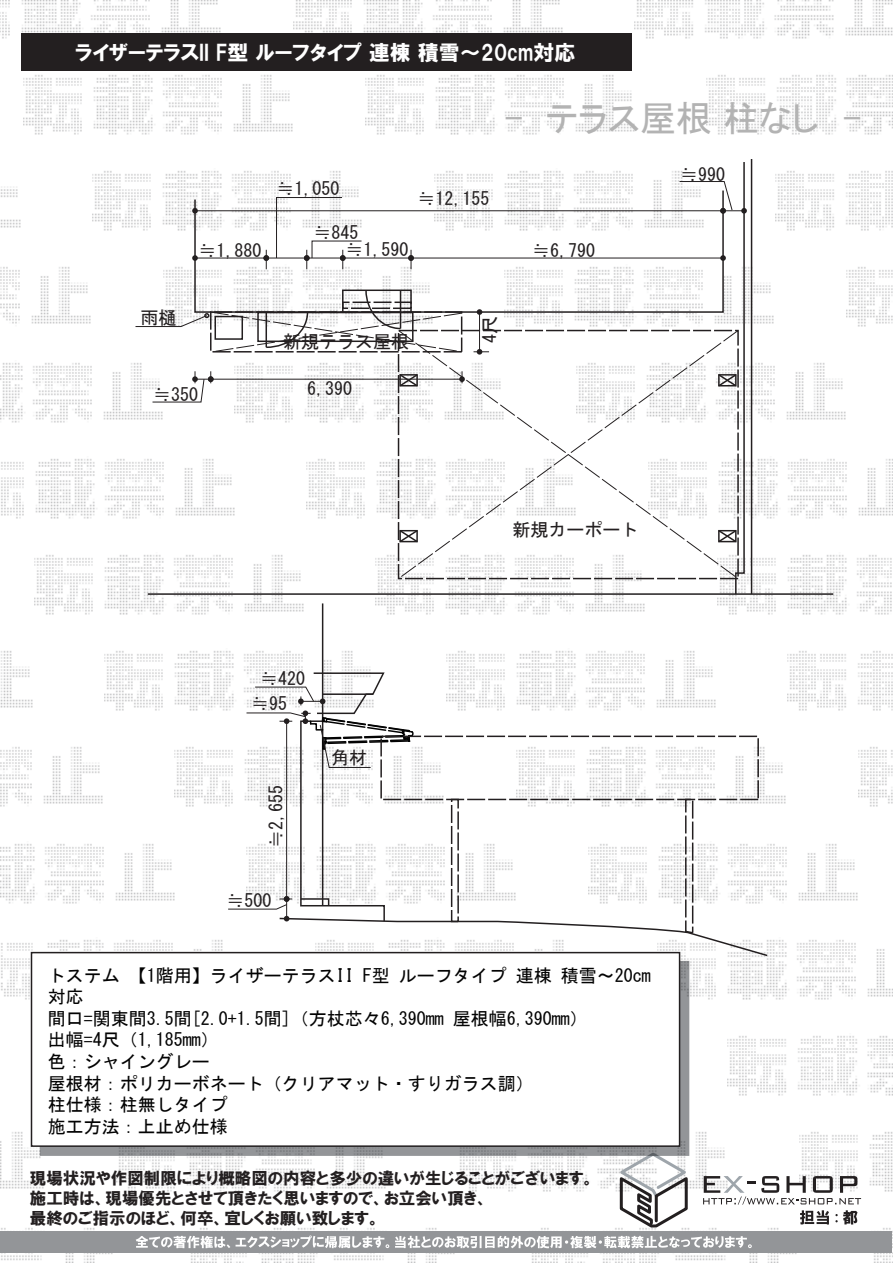
<style>
.page{position:relative;width:893px;height:1263px;background:#fff}
.page>*{position:absolute;margin:0;border:0;box-sizing:border-box;transform-origin:0 0}
.t1{font:36px "MS P Gothic";color:#b3b3b3}
.t2{font:21px "HGP Soei Kakugothic UB";color:#fff}
.t3{font:18px/21.6px "MS Gothic";color:#030303}
.t4{font:18px/17px "MS Gothic";color:#231f20}
.t5{font:16.5px/19.8px "HGP Soei Kakugothic UB";color:#231f20}
</style>
<div class="page">
<img style="left:0;top:0;width:222px;height:39px">
<img style="left:293px;top:0;width:270px;height:34px">
<img style="left:635px;top:0;width:258px;height:39px">
<img style="left:24px;top:75px;width:269px;height:60px">
<img style="left:365px;top:75px;width:270px;height:60px">
<img style="left:707px;top:75px;width:186px;height:60px">
<img style="left:93px;top:171px;width:265px;height:60px">
<img style="left:0;top:186px;width:21px;height:42px">
<img style="left:434px;top:171px;width:245px;height:17px">
<img style="left:776px;top:171px;width:117px;height:60px">
<img style="left:163px;top:267px;width:31px;height:22px">
<img style="left:0;top:267px;width:91px;height:57px">
<img style="left:505px;top:264px;width:269px;height:63px">
<img style="left:846px;top:267px;width:47px;height:60px">
<img style="left:0;top:363px;width:163px;height:60px">
<img style="left:235px;top:363px;width:162px;height:60px">
<img style="left:747px;top:360px;width:99px;height:63px">
<img style="left:1px;top:459px;width:234px;height:60px">
<img style="left:307px;top:459px;width:90px;height:60px">
<img style="left:747px;top:457px;width:146px;height:63px">
<img style="left:34px;top:555px;width:267px;height:60px">
<img style="left:376px;top:555px;width:266px;height:47px">
<img style="left:717px;top:553px;width:175px;height:62px">
<img style="left:105px;top:651px;width:122px;height:60px">
<img style="left:0;top:651px;width:33px;height:57px">
<img style="left:788px;top:651px;width:105px;height:60px">
<img style="left:0;top:747px;width:103px;height:60px">
<img style="left:175px;top:747px;width:52px;height:60px">
<img style="left:858px;top:747px;width:35px;height:60px">
<img style="left:769px;top:762px;width:17px;height:42px">
<img style="left:0;top:844px;width:175px;height:60px">
<img style="left:770px;top:844px;width:88px;height:57px">
<img style="left:1px;top:940px;width:226px;height:60px">
<img style="left:680px;top:940px;width:213px;height:60px">
<img style="left:728px;top:1036px;width:165px;height:60px">
<img style="left:0;top:1129px;width:44px;height:60px">
<img style="left:116px;top:1156px;width:270px;height:36px">
<img style="left:800px;top:1132px;width:93px;height:60px">
<img style="left:458px;top:1129px;width:267px;height:63px">
<img style="left:1px;top:1228px;width:112px;height:35px">
<img style="left:191px;top:1228px;width:264px;height:35px">
<img style="left:874px;top:1228px;width:19px;height:35px">
<img style="left:532px;top:1228px;width:265px;height:35px">
<svg style="left:194px;top:189px;width:485px;height:125px"></svg>
<hr style="left:148px;top:593px;width:685px;height:2px;background:#231f20">
<hr style="left:751px;top:159px;width:1px;height:435px;background:#231f20">
<svg style="left:397px;top:329px;width:282px;height:251px"></svg>
<svg style="left:398px;top:529px;width:21px;height:15px"></svg>
<svg style="left:398px;top:373px;width:21px;height:15px"></svg>
<hr style="left:195px;top:210px;width:528px;height:1px;background:#231f20">
<svg style="left:192px;top:208px;width:6px;height:6px"></svg>
<hr style="left:195px;top:258px;width:71px;height:1px;background:#231f20">
<svg style="left:192px;top:255px;width:6px;height:6px"></svg>
<hr style="left:266px;top:258px;width:41px;height:1px;background:#231f20">
<hr style="left:343px;top:258px;width:68px;height:1px;background:#231f20">
<hr style="left:411px;top:258px;width:312px;height:1px;background:#231f20">
<svg style="left:408px;top:250px;width:6px;height:19px"></svg>
<svg style="left:263px;top:250px;width:6px;height:19px"></svg>
<svg style="left:276px;top:197px;width:86px;height:72px"></svg>
<hr style="left:211px;top:379px;width:251px;height:1px;background:#231f20">
<svg style="left:459px;top:371px;width:6px;height:12px"></svg>
<svg style="left:152px;top:371px;width:62px;height:32px"></svg>
<svg style="left:679px;top:162px;width:68px;height:434px"></svg>
<hr style="left:479px;top:312px;width:1px;height:40px;background:#231f20">
<svg style="left:477px;top:309px;width:5px;height:6px"></svg>
<svg style="left:473px;top:349px;width:16px;height:6px"></svg>
<svg style="left:227px;top:602px;width:542px;height:355px"></svg>
<svg style="left:135px;top:289px;width:327px;height:64px"></svg>
<svg style="left:616px;top:1151px;width:74px;height:78px"></svg>
<svg style="left:43px;top:964px;width:643px;height:189px;background:#8d8f92"></svg>
<div style="left:40px;top:961px;width:649px;height:195px;border:2px solid #939598"></div>
<div style="left:32px;top:953px;width:648px;height:193px;background:#fff"></div>
<div style="left:31px;top:952px;width:649px;height:195px;border:2px solid #231f20"></div>
<div style="left:21px;top:34px;width:611px;height:37px;background:#231f20"></div>
<div style="left:0;top:1231px;width:892px;height:22px;background:#939598"></div>
<svg style="left:136px;top:1236px;width:94px;height:12px"></svg>
<svg style="left:236px;top:1235px;width:153px;height:13px"></svg>
<svg style="left:395px;top:1236px;width:357px;height:12px"></svg>
<svg style="left:703px;top:1176px;width:158px;height:48px"></svg>
<p class="t2" style="left:75px;top:42px;width:502px">ライザーテラスII F型 ルーフタイプ 連棟 積雪～20cm対応</p>
<p class="t4" style="left:199px;top:242px;width:64px">≒1,880</p>
<p class="t4" style="left:276px;top:180px;width:64px">≒1,050</p>
<p class="t4" style="left:346px;top:224px;width:64px;text-indent:-32px">≒845 ≒1,590</p>
<p class="t4" style="left:418px;top:190px;width:73px">≒12,155</p>
<h1 class="t1" style="left:505px;top:100px;width:358px">-　テラス屋根 柱なし　-</h1>
<p class="t4" style="left:532px;top:242px;width:64px">≒6,790</p>
<p class="t4" style="left:680px;top:166px;width:46px">≒990</p>
<p class="t4" style="left:141px;top:309px;width:37px">雨樋</p>
<p class="t4" style="left:283px;top:333px;width:127px">新規テラス屋根</p>
<p class="t4" style="left:153px;top:386px;width:46px">≒350</p>
<p class="t4" style="left:307px;top:380px;width:46px">6,390</p>
<p class="t4" style="left:481px;top:343px;width:28px;rotate:-90deg">4尺</p>
<p class="t4" style="left:513px;top:521px;width:127px">新規カーポート</p>
<p class="t4" style="left:260px;top:670px;width:46px">≒420</p>
<p class="t4" style="left:251px;top:695px;width:37px">≒95</p>
<p class="t4" style="left:268px;top:848px;width:64px;rotate:-90deg">≒2,655</p>
<p class="t4" style="left:227px;top:892px;width:46px">≒500</p>
<p class="t4" style="left:331px;top:749px;width:37px">角材</p>
<p class="t3" style="left:48px;top:964px;width:604px">トステム 【1階用】ライザーテラスII F型 ルーフタイプ 連棟 積雪～20cm対応<br>間口=関東間3.5間[2.0+1.5間]（方杖芯々6,390mm 屋根幅6,390mm）<br>出幅=4尺（1,185mm）<br>色：シャイングレー<br>屋根材：ポリカーボネート（クリアマット・すりガラス調）<br>柱仕様：柱無しタイプ<br>施工方法：上止め仕様</p>
<p class="t5" style="left:30px;top:1168px;width:566px">現場状況や作図制限により概略図の内容と多少の違いが生じることがございます。施工時は、現場優先とさせて頂きたく思いますので、お立会い頂き、<br>最終のご指示のほど、何卒、宜しくお願い致します。</p>
</div>
